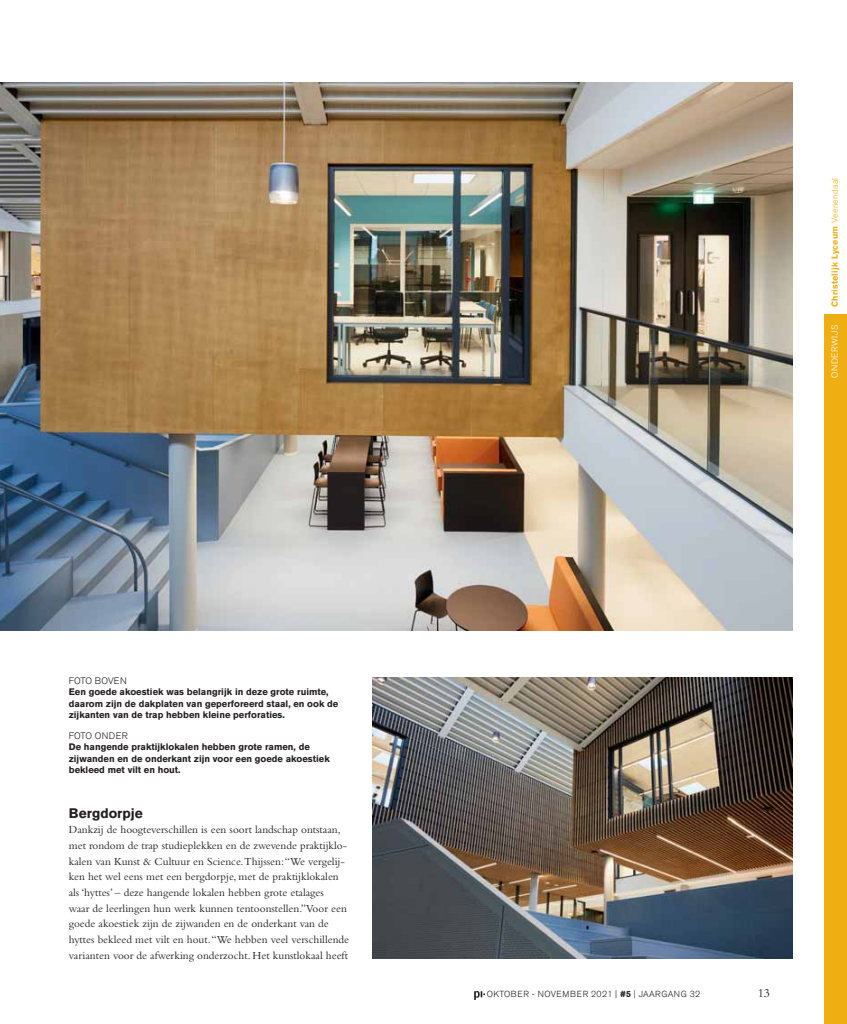
<style>
.page{position:relative;width:847px;height:1024px;background:#fff}
.page>*{position:absolute;margin:0;border:0;box-sizing:border-box;transform-origin:0 0}
.t1{font:700 13.75px "Akzidenz Grotesk BE";color:#231f20}
.t2{font:12.5px "Bembo Std";color:#231f20}
.t3{font:11.25px/15.6px "Bembo Std";color:#231f20}
.t4{font:700 9.38px/11.2px "Akzidenz Grotesk BE";color:#231f20}
.t5{font:300 9.38px "Akzidenz Grotesk BE";letter-spacing:.015em;color:#231f20}
.t6{font:300 9.38px "Akzidenz Grotesk BE";letter-spacing:.035em;color:#231f20}
.t7{font:300 8.75px "Akzidenz Grotesk BE";letter-spacing:.04em;color:#231f20}
.t8{font:700 8.75px "Akzidenz Grotesk BE";letter-spacing:.03em;color:#efaf13}
.t9{font:300 8.75px "Akzidenz Grotesk BE";letter-spacing:.06em;color:#fff}
.s1{font-weight:300}
.s2{font-weight:700}
</style>
<div class="page">
<div style="left:823px;top:314px;width:23px;height:709px;background:#efaf13"></div>
<svg style="left:474px;top:991px;width:11px;height:8px"></svg>
<img style="left:0;top:83px;width:792px;height:547px">
<img style="left:372px;top:677px;width:420px;height:281px">
<p class="t5" style="left:69px;top:675px;width:59px">FOTO BOVEN</p>
<p class="t4" style="left:69px;top:686px;width:271px">Een goede akoestiek was belangrijk in deze grote ruimte, daarom zijn de dakplaten van geperforeerd staal, en ook de zijkanten van de trap hebben kleine perforaties.</p>
<p class="t6" style="left:69px;top:730px;width:61px">FOTO ONDER</p>
<p class="t4" style="left:69px;top:741px;width:262px">De hangende praktijklokalen hebben grote ramen, de zijwanden en de onderkant zijn voor een goede akoestiek bekleed met vilt en hout.</p>
<p class="t1" style="left:69px;top:805px;width:75px">Bergdorpje</p>
<p class="t3" style="left:69px;top:821px;width:281px">Dankzij de hoogteverschillen is een soort landschap ontstaan, met rondom de trap studieplekken en de zwevende praktijklo&shy;kalen van Kunst &amp; Cultuur en Science.Thijssen: “We vergelij&shy;ken het wel eens met een bergdorpje, met de praktijklokalen als ‘hyttes’ – deze hangende lokalen hebben grote etalages<br>waar de leerlingen hun werk kunnen tentoonstellen.” Voor een goede akoestiek zijn de zijwanden en de onderkant van de hyttes bekleed met vilt en hout. “We hebben veel verschillende varianten voor de afwerking onderzocht. Het kunstlokaal heeft</p>
<p class="t8" style="left:829px;top:307px;width:131px;rotate:-90deg">Christelijk Lyceum <span class="s1">Veenendaal</span></p>
<p class="t9" style="left:829px;top:378px;width:54px;rotate:-90deg">ONDERWIJS</p>
<p class="t7" style="left:486px;top:989px;width:215px">OKTOBER - NOVEMBER 2021 | <span class="s2">#5</span> | JAARGANG 32</p>
<p class="t2" style="left:757px;top:985px;width:14px">13</p>
</div>
